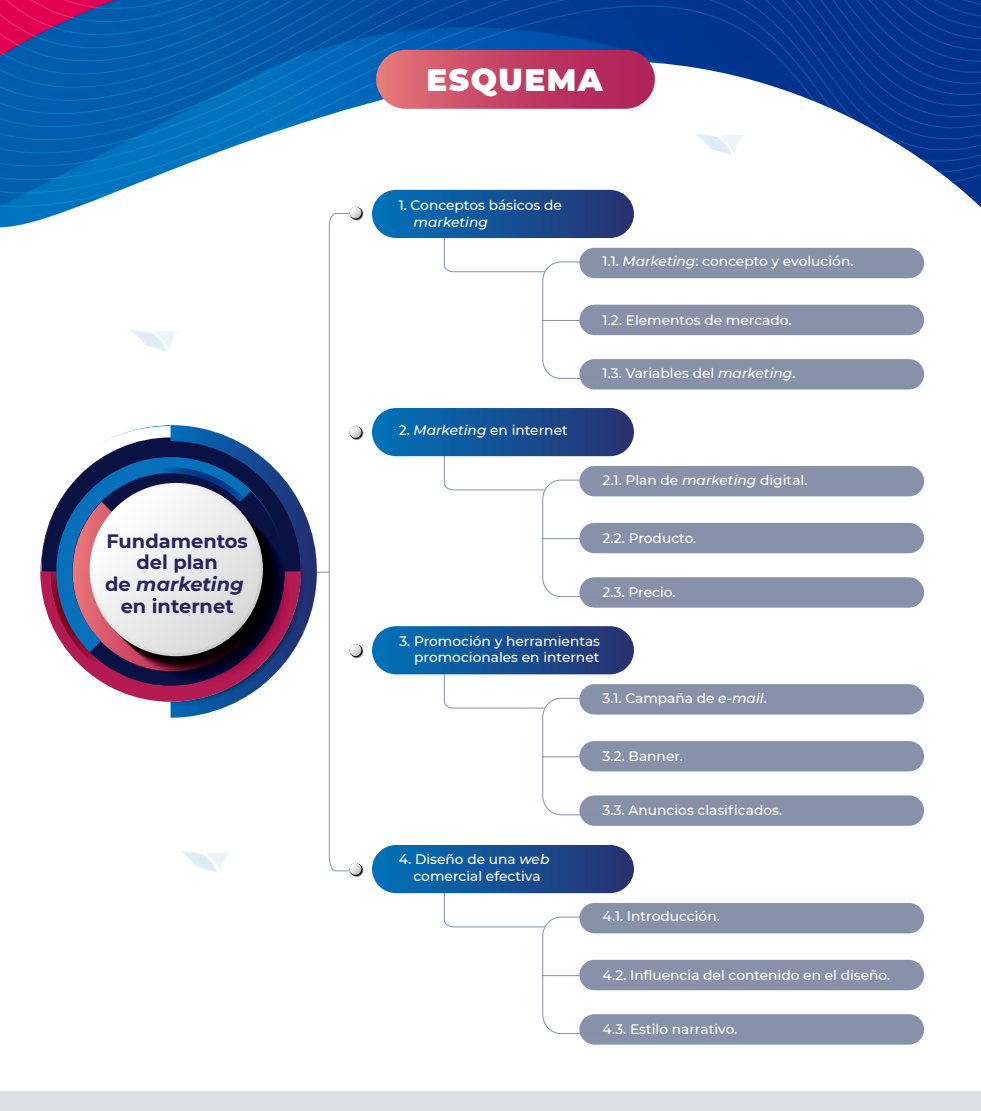
<style>
.page{position:relative;width:981px;height:1111px;background:#fff}
.page>*{position:absolute;margin:0;border:0;box-sizing:border-box;transform-origin:0 0}
.t1{font:900 31px "Montserrat";letter-spacing:.05em;color:#fff}
.t2{font:700 19.38px/21.9px "Montserrat";color:#29235c;text-align:center}
.t3{font:500 13.75px/16.2px "Montserrat";color:#fff;text-align:right}
.t4{font:italic 500 13.75px "Montserrat";color:#fff}
.s1{font-style:italic}
</style>
<div class="page">
<div style="left:579px;top:305px;width:345px;height:30px;background:#8791a9;border-radius:15px"></div>
<div style="left:579px;top:359px;width:345px;height:30px;background:#8791a9;border-radius:15px"></div>
<svg style="left:444px;top:236px;width:176px;height:143px"></svg>
<div style="left:579px;top:248px;width:345px;height:30px;background:#8791a9;border-radius:15px"></div>
<div style="left:579px;top:523px;width:345px;height:30px;background:#8791a9;border-radius:15px"></div>
<div style="left:579px;top:577px;width:345px;height:31px;background:#8791a9;border-radius:15px"></div>
<svg style="left:444px;top:454px;width:176px;height:143px"></svg>
<div style="left:579px;top:466px;width:345px;height:30px;background:#8791a9;border-radius:15px"></div>
<hr style="left:287px;top:572px;width:42px;height:1px;background:#8791a9">
<img style="left:0;top:0;width:981px;height:227px">
<svg style="left:374px;top:50px;width:283px;height:59px;background:#c04a6c"></svg>
<svg style="left:694px;top:134px;width:50px;height:22px"></svg>
<svg style="left:130px;top:330px;width:48px;height:22px"></svg>
<svg style="left:181px;top:851px;width:48px;height:22px"></svg>
<div style="left:0;top:1092px;width:981px;height:19px;background:#dde0e7"></div>
<div style="left:372px;top:190px;width:262px;height:48px;background:linear-gradient(to right,#0073b9,#283170);border-radius:24px"></div>
<div style="left:372px;top:408px;width:262px;height:48px;background:linear-gradient(to right,#0073b9,#293170);border-radius:24px"></div>
<div style="left:351px;top:208px;width:13px;height:13px;background:#fafafa;border-radius:50%"></div>
<div style="left:579px;top:741px;width:345px;height:30px;background:#8791a9;border-radius:15px"></div>
<div style="left:579px;top:795px;width:345px;height:31px;background:#8791a9;border-radius:15px"></div>
<svg style="left:444px;top:672px;width:176px;height:143px"></svg>
<div style="left:579px;top:684px;width:345px;height:30px;background:#8791a9;border-radius:15px"></div>
<div style="left:372px;top:626px;width:262px;height:48px;background:linear-gradient(to right,#0173b9,#293170);border-radius:24px"></div>
<div style="left:351px;top:645px;width:13px;height:14px;background:#fafafa;border-radius:50%"></div>
<div style="left:579px;top:960px;width:345px;height:30px;background:#8791a9;border-radius:15px"></div>
<div style="left:579px;top:1014px;width:345px;height:30px;background:#8791a9;border-radius:15px"></div>
<svg style="left:444px;top:891px;width:176px;height:143px"></svg>
<div style="left:579px;top:903px;width:345px;height:30px;background:#8791a9;border-radius:15px"></div>
<div style="left:372px;top:845px;width:262px;height:48px;background:linear-gradient(to right,#0073b9,#283170);border-radius:24px"></div>
<svg style="left:351px;top:864px;width:13px;height:14px"></svg>
<svg style="left:329px;top:207px;width:32px;height:668px"></svg>
<svg style="left:40px;top:425px;width:277px;height:293px"></svg>
<svg style="left:90px;top:483px;width:173px;height:173px"></svg>
<div style="left:93px;top:486px;width:167px;height:167px;background:linear-gradient(to right,#f9f9f9,#dedede);border-radius:83px"></div>
<h2 class="t2" style="left:105px;top:529px;width:144px">Fundamentos del plan<br>de <span class="s1">marketing </span>en internet</h2>
<h1 class="t1" style="left:426px;top:57px;width:178px">ESQUEMA</h1>
<p class="t3" style="left:399px;top:197px;width:165px">1. Conceptos básicos de</p>
<p class="t4" style="left:414px;top:212px;width:76px">marketing</p>
<p class="t3" style="left:399px;top:421px;width:171px">2. <span class="s1">Marketing</span> en internet</p>
<p class="t3" style="left:603px;top:253px;width:252px">1.1. <span class="s1">Marketing</span>: concepto y evolución.</p>
<p class="t3" style="left:603px;top:311px;width:190px">1.2. Elementos de mercado.</p>
<p class="t3" style="left:603px;top:365px;width:194px">1.3. Variables del <span class="s1">marketing</span>.</p>
<p class="t3" style="left:603px;top:471px;width:206px">2.1. Plan de <span class="s1">marketing</span> digital.</p>
<p class="t3" style="left:603px;top:529px;width:95px">2.2. Producto.</p>
<p class="t3" style="left:603px;top:583px;width:74px">2.3. Precio.</p>
<p class="t3" style="left:399px;top:632px;width:202px">3. Promoción y herramientas promocionales en internet</p>
<p class="t3" style="left:603px;top:689px;width:166px">3.1. Campaña de <span class="s1">e-mail</span>.</p>
<p class="t3" style="left:603px;top:747px;width:82px">3.2. Banner.</p>
<p class="t3" style="left:399px;top:851px;width:152px;text-align:center">4. Diseño de una <span class="s1">web </span>comercial efectiva</p>
<p class="t3" style="left:603px;top:801px;width:181px">3.3. Anuncios clasificados.</p>
<p class="t3" style="left:603px;top:908px;width:119px">4.1. Introducción.</p>
<p class="t3" style="left:603px;top:966px;width:289px">4.2. Influencia del contenido en el diseño.</p>
<p class="t3" style="left:603px;top:1020px;width:136px">4.3. Estilo narrativo.</p>
</div>
